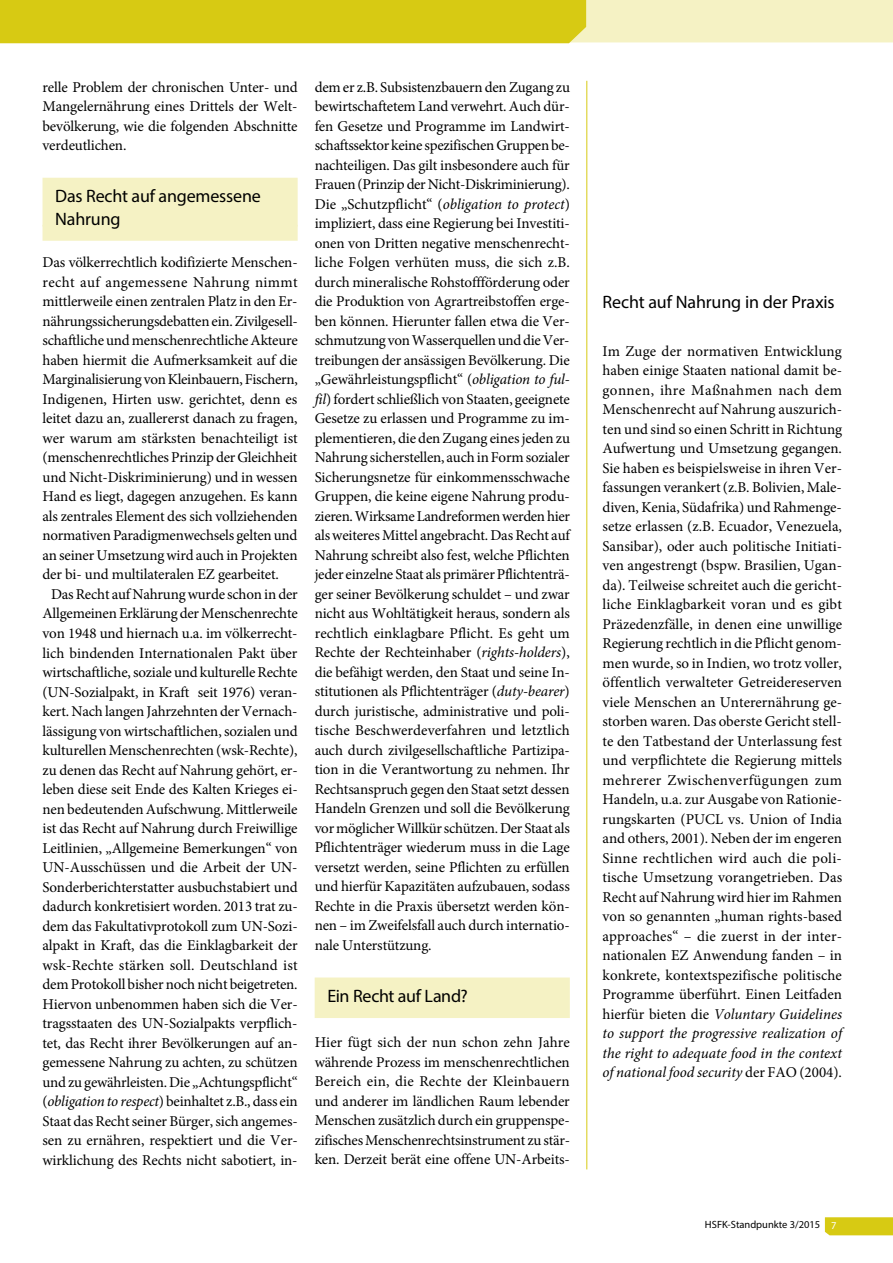
<style>
.page{position:relative;width:893px;height:1263px;background:#fff}
.page>*{position:absolute;margin:0;border:0;box-sizing:border-box;transform-origin:0 0}
.t1{font:18px/22.5px "Myriad Pro";letter-spacing:-.01em;color:#000}
.t2{font:15px/19.5px "Minion Pro";letter-spacing:-.01em;color:#000;text-align:justify}
.t3{font:15px "Minion Pro";letter-spacing:.01em;color:#000}
.t4{font:15px "Minion Pro";letter-spacing:.02em;color:#000}
.t5{font:10.5px "Myriad Pro";color:#000}
.s1{font-style:italic}
.s2{color:#fff}
</style>
<div class="page">
<svg style="left:824px;top:1217px;width:69px;height:19px"></svg>
<svg style="left:0;top:0;width:893px;height:44px;background:#e1d853"></svg>
<hr style="left:586px;top:81px;width:1px;height:1088px;background:#d7ca14">
<div style="left:43px;top:178px;width:255px;height:63px;background:#f5f2c4"></div>
<div style="left:315px;top:977px;width:255px;height:41px;background:#f5f2c4"></div>
<p class="t2" style="left:43px;top:77px;width:257px">relle Problem der chronischen Unter- und Mangelernährung eines Drittels der Welt&shy;bevölkerung, wie die folgenden Abschnitte verdeutlichen.</p>
<p class="t1" style="left:55px;top:185px;width:207px">Das Recht auf angemessene<br>Nahrung</p>
<p class="t2" style="left:43px;top:253px;width:257px">Das völkerrechtlich kodifizierte Menschen-</p>
<p class="t4" style="left:43px;top:272px;width:257px">recht auf angemessene Nahrung nimmt</p>
<p class="t2" style="left:43px;top:292px;width:257px">mittlerweile einen zentralen Platz in den Er-</p>
<p class="t2" style="left:43px;top:311px;width:257px">nährungssicherungsdebatten ein. Zivilgesell-</p>
<p class="t2" style="left:43px;top:331px;width:257px">schaftliche und menschenrechtliche Akteure</p>
<p class="t2" style="left:43px;top:350px;width:257px">haben hiermit die Aufmerksamkeit auf die</p>
<p class="t2" style="left:43px;top:370px;width:257px">Marginalisierung von Kleinbauern, Fischern,</p>
<p class="t2" style="left:43px;top:389px;width:256px">Indigenen, Hirten usw. gerichtet, denn es</p>
<p class="t2" style="left:43px;top:409px;width:257px">leitet dazu an, zuallererst danach zu fragen,</p>
<p class="t2" style="left:43px;top:428px;width:257px">wer warum am stärksten benachteiligt ist</p>
<p class="t2" style="left:43px;top:448px;width:256px">(menschenrechtliches Prinzip der Gleichheit</p>
<p class="t2" style="left:43px;top:467px;width:257px">und Nicht-Diskriminierung) und in wessen</p>
<p class="t2" style="left:43px;top:487px;width:257px">Hand es liegt, dagegen anzugehen. Es kann</p>
<p class="t2" style="left:43px;top:506px;width:257px">als zentrales Element des sich vollziehenden</p>
<p class="t2" style="left:43px;top:526px;width:256px">normativen Paradigmenwechsels gelten und</p>
<p class="t2" style="left:43px;top:545px;width:257px">an seiner Umsetzung wird auch in Projekten</p>
<p class="t2" style="left:43px;top:565px;width:238px">der bi- und multilateralen EZ gearbeitet.</p>
<p class="t2" style="left:51px;top:584px;width:248px">Das Recht auf Nahrung wurde schon in der</p>
<p class="t2" style="left:43px;top:604px;width:257px">Allgemeinen Erklärung der Menschenrechte</p>
<p class="t2" style="left:43px;top:623px;width:257px">von 1948 und hiernach u.a. im völkerrecht-</p>
<p class="t2" style="left:43px;top:643px;width:256px">lich bindenden Internationalen Pakt über</p>
<p class="t2" style="left:43px;top:662px;width:256px">wirtschaftliche, soziale und kulturelle Rechte</p>
<p class="t2" style="left:43px;top:682px;width:257px">(UN-Sozialpakt, in Kraft seit 1976) veran-</p>
<p class="t2" style="left:43px;top:701px;width:256px">kert. Nach langen Jahrzehnten der Vernach-</p>
<p class="t2" style="left:43px;top:721px;width:257px">lässigung von wirtschaftlichen, sozialen und</p>
<p class="t2" style="left:43px;top:740px;width:256px">kulturellen Menschenrechten (wsk-Rechte),</p>
<p class="t2" style="left:43px;top:760px;width:257px">zu denen das Recht auf Nahrung gehört, er-</p>
<p class="t2" style="left:43px;top:779px;width:257px">leben diese seit Ende des Kalten Krieges ei-</p>
<p class="t2" style="left:43px;top:799px;width:257px">nen bedeutenden Aufschwung. Mittlerweile</p>
<p class="t2" style="left:43px;top:818px;width:257px">ist das Recht auf Nahrung durch Freiwillige</p>
<p class="t2" style="left:43px;top:838px;width:257px">Leitlinien, „Allgemeine Bemerkungen“ von</p>
<p class="t2" style="left:43px;top:857px;width:257px">UN-Ausschüssen und die Arbeit der UN-</p>
<p class="t2" style="left:43px;top:877px;width:257px">Sonderberichterstatter ausbuchstabiert und</p>
<p class="t2" style="left:43px;top:896px;width:257px">dadurch konkretisiert worden. 2013 trat zu-</p>
<p class="t2" style="left:43px;top:916px;width:257px">dem das Fakultativprotokoll zum UN-Sozi-</p>
<p class="t2" style="left:43px;top:935px;width:257px">alpakt in Kraft, das die Einklagbarkeit der</p>
<p class="t3" style="left:43px;top:955px;width:257px">wsk-Rechte stärken soll. Deutschland ist</p>
<p class="t2" style="left:43px;top:974px;width:257px">dem Protokoll bisher noch nicht beigetreten.</p>
<p class="t2" style="left:43px;top:994px;width:257px">Hiervon unbenommen haben sich die Ver-</p>
<p class="t2" style="left:43px;top:1013px;width:256px">tragsstaaten des UN-Sozialpakts verpflich-</p>
<p class="t2" style="left:43px;top:1033px;width:257px">tet, das Recht ihrer Bevölkerungen auf an-</p>
<p class="t2" style="left:43px;top:1052px;width:257px">gemessene Nahrung zu achten, zu schützen</p>
<p class="t2" style="left:43px;top:1072px;width:257px">und zu gewährleisten. Die „Achtungspflicht“</p>
<p class="t2" style="left:43px;top:1091px;width:257px">(<span class="s1">obligation to respect</span>) beinhaltet z.B., dass ein</p>
<p class="t2" style="left:43px;top:1111px;width:257px">Staat das Recht seiner Bürger, sich angemes-</p>
<p class="t2" style="left:43px;top:1130px;width:257px">sen zu ernähren, respektiert und die Ver-</p>
<p class="t2" style="left:43px;top:1150px;width:257px">wirklichung des Rechts nicht sabotiert, in-</p>
<p class="t2" style="left:315px;top:77px;width:257px;text-align:left">dem er z.B. Subsistenzbauern den Zugang zu bewirtschaftetem Land verwehrt. Auch dür&shy;fen Gesetze und Programme im Landwirt&shy;schaftssektor keine spezifischen Gruppen be&shy;nachteiligen. Das gilt insbesondere auch für Frauen (Prinzip der Nicht-Diskriminierung).<br>Die „Schutzpflicht“ (<span class="s1">obligation to protect</span>) impliziert, dass eine Regierung bei Investiti&shy;onen von Dritten negative menschenrecht&shy;liche Folgen verhüten muss, die sich z.B. durch mineralische Rohstoffförderung oder die Produktion von Agrartreibstoffen erge&shy;ben können. Hierunter fallen etwa die Ver&shy;schmutzung von Wasserquellen und die Ver&shy;treibungen der ansässigen Bevölkerung. Die „Gewährleistungspflicht“ (<span class="s1">obligation to ful&shy;fil</span>) fordert schließlich von Staaten, geeignete Gesetze zu erlassen und Programme zu im&shy;plementieren, die den Zugang eines jeden zu Nahrung sicherstellen, auch in Form sozialer Sicherungsnetze für einkommensschwache Gruppen, die keine eigene Nahrung produ&shy;zieren. Wirksame Landreformen werden hier als weiteres Mittel angebracht. Das Recht auf Nahrung schreibt also fest, welche Pflichten jeder einzelne Staat als primärer Pflichtenträ&shy;ger seiner Bevölkerung schuldet – und zwar nicht aus Wohltätigkeit heraus, sondern als rechtlich einklagbare Pflicht. Es geht um Rechte der Rechteinhaber (<span class="s1">rights-holders</span>), die befähigt werden, den Staat und seine In&shy;stitutionen als Pflichtenträger (<span class="s1">duty-bearer</span>) durch juristische, administrative und poli&shy;tische Beschwerdeverfahren und letztlich auch durch zivilgesellschaftliche Partizipa&shy;tion in die Verantwortung zu nehmen. Ihr Rechtsanspruch gegen den Staat setzt dessen Handeln Grenzen und soll die Bevölkerung vor möglicher Willkür schützen. Der Staat als Pflichtenträger wiederum muss in die Lage versetzt werden, seine Pflichten zu erfüllen und hierfür Kapazitäten aufzubauen, sodass Rechte in die Praxis übersetzt werden kön&shy;nen – im Zweifelsfall auch durch internatio&shy;nale Unterstützung.</p>
<p class="t1" style="left:327px;top:984px;width:142px">Ein Recht auf Land?</p>
<p class="t2" style="left:315px;top:1033px;width:257px">Hier fügt sich der nun schon zehn Jahre währende Prozess im menschenrechtlichen Bereich ein, die Rechte der Kleinbauern und anderer im ländlichen Raum lebender Menschen zusätzlich durch ein gruppenspe&shy;zifisches Menschenrechtsinstrument zu stär&shy;ken. Derzeit berät eine offene UN-Arbeits-</p>
<p class="t1" style="left:602px;top:291px;width:234px">Recht auf Nahrung in der Praxis</p>
<p class="t2" style="left:602px;top:341px;width:241px">Im Zuge der normativen Entwicklung haben einige Staaten national damit be&shy;gonnen, ihre Maßnahmen nach dem Menschenrecht auf Nahrung auszurich&shy;ten und sind so einen Schritt in Richtung Aufwertung und Umsetzung gegangen.<br>Sie haben es beispielsweise in ihren Ver&shy;fassungen verankert (z.B. Bolivien, Male&shy;diven, Kenia, Südafrika) und Rahmenge&shy;setze erlassen (z.B. Ecuador, Venezuela, Sansibar), oder auch politische Initiati&shy;ven angestrengt (bspw. Brasilien, Ugan&shy;da). Teilweise schreitet auch die gericht&shy;liche Einklagbarkeit voran und es gibt Präzedenzfälle, in denen eine unwillige Regierung rechtlich in die Pflicht genom&shy;men wurde, so in Indien, wo trotz voller, öffentlich verwalteter Getreidereserven viele Menschen an Unterernährung ge&shy;storben waren. Das oberste Gericht stell&shy;te den Tatbestand der Unterlassung fest und verpflichtete die Regierung mittels mehrerer Zwischenverfügungen zum Handeln, u.a. zur Ausgabe von Rationie&shy;rungskarten (PUCL vs. Union of India and others, 2001). Neben der im engeren Sinne rechtlichen wird auch die poli&shy;tische Umsetzung vorangetrieben. Das Recht auf Nahrung wird hier im Rahmen von so genannten „human rights-based approaches“ – die zuerst in der inter&shy;nationalen EZ Anwendung fanden – in konkrete, kontextspezifische politische Programme überführt. Einen Leitfaden hierfür bieten die <span class="s1">Voluntary Guidelines to support the progressive realization of the right to adequate food in the context of national food security</span> der FAO (2004).</p>
<p class="t5" style="left:705px;top:1218px;width:133px">HSFK-Standpunkte 3/2015 <span class="s2">7</span></p>
</div>
